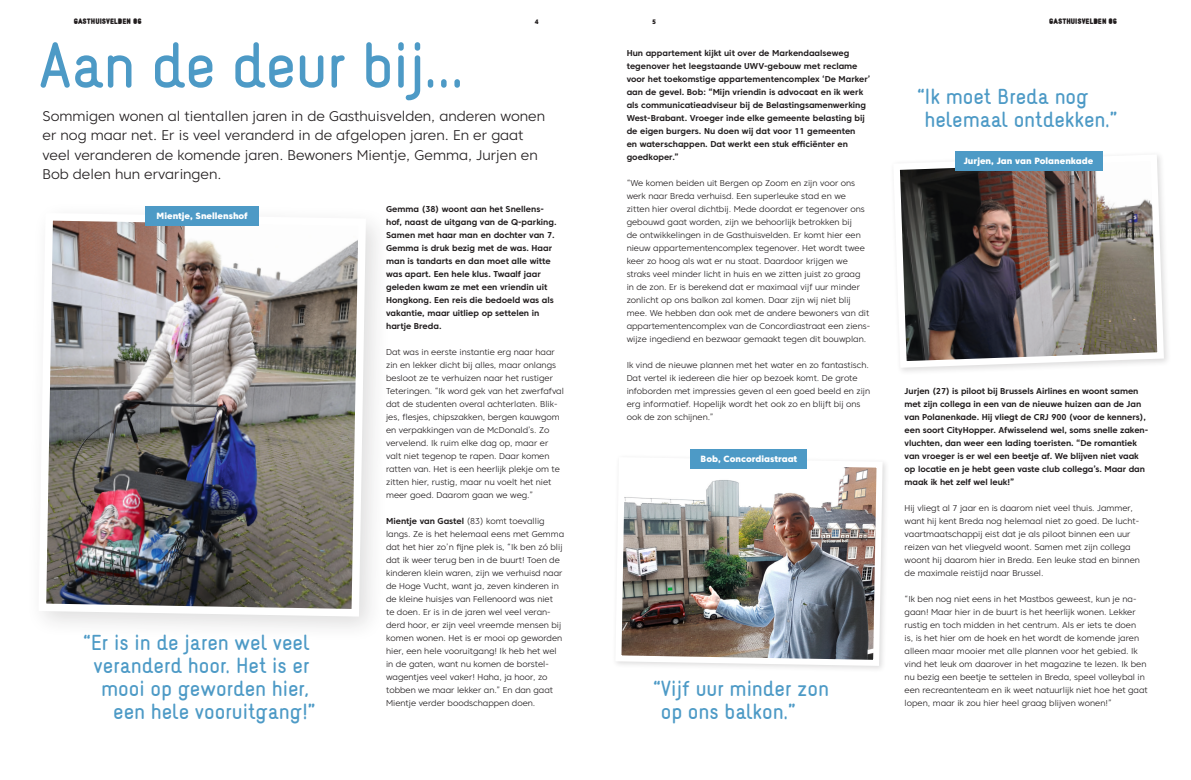
<style>
.page{position:relative;width:1191px;height:780px;background:#fff}
.page>*{position:absolute;margin:0;border:0;box-sizing:border-box;transform-origin:0 0}
.Streamer_zwart_14_19{font:56px "Naiv Bold Text";letter-spacing:-.01em;color:#4d9ac6}
.Streamer_zwart_14_19-2{font:19px/23px "Naiv Bold Text";color:#4d9ac6}
.Streamer_zwart_14_19-3{font:300 14px/19.5px "Core Sans C 35";color:#231f20}
.t1{font:800 9px "Core Sans C 85";color:#fff}
.Tussenkopje_zwart{font:300 8.5px/13px "Core Sans C 35";color:#231f20}
.Tussenkopje_zwart-2{font:700 8.5px/13px "Core Sans C 65";color:#231f20}
.t2{font:900 7px "Naiv";color:#231f20}
.t3{font:800 6.5px "Core Sans C 85";color:#231f20}
.s1{font-family:"Core Sans C 65";font-weight:700}
</style>
<div class="page">
<img style="left:43px;top:220px;width:327px;height:400px">
<div style="left:145px;top:206px;width:114px;height:20px;background:#4d9ac6"></div>
<img style="left:616px;top:454px;width:269px;height:215px">
<div style="left:691px;top:449px;width:116px;height:20px;background:#4d9ac6"></div>
<img style="left:899px;top:151px;width:268px;height:220px">
<div style="left:955px;top:151px;width:147px;height:20px;background:#4d9ac6"></div>
<p class="t2" style="left:74px;top:17px;width:70px">GASTHUISVELDEN 06</p>
<p class="t3" style="left:535px;top:17px;width:5px">4</p>
<p class="t3" style="left:652px;top:17px;width:5px">5</p>
<p class="t2" style="left:1049px;top:17px;width:70px">GASTHUISVELDEN 06</p>
<p class="Streamer_zwart_14_19" style="left:39px;top:29px;width:428px">Aan de deur bij...</p>
<p class="Streamer_zwart_14_19-3" style="left:43px;top:106px;width:504px">Sommigen wonen al tientallen jaren in de Gasthuisvelden, anderen wonen er nog maar net. Er is veel veranderd in de afgelopen jaren. En er gaat veel veranderen de komende jaren. Bewoners Mientje, Gemma, Jurjen en Bob delen hun ervaringen.</p>
<p class="t1" style="left:157px;top:211px;width:93px">Mientje, Snellenshof</p>
<p class="Tussenkopje_zwart-2" style="left:386px;top:202px;width:172px">Gemma (38) woont aan het Snellens&shy;hof, naast de uitgang van de Q-parking.<br>Samen met haar man en dochter van 7.</p>
<p class="Tussenkopje_zwart-2" style="left:386px;top:241px;width:169px">Gemma is druk bezig met de was. Haar man is tandarts en dan moet alle witte was apart. Een hele klus. Twaalf jaar geleden kwam ze met een vriendin uit Hongkong. Een reis die bedoeld was als vakantie, maar uitliep op settelen in hartje Breda.</p>
<p class="Tussenkopje_zwart" style="left:386px;top:345px;width:179px">Dat was in eerste instantie erg naar haar zin en lekker dicht bij alles, maar onlangs besloot ze te verhuizen naar het rustiger Teteringen. “Ik word gek van het zwerfafval dat de studenten overal achterlaten. Blik&shy;jes, flesjes, chipszakken, bergen kauwgom en verpakkingen van de McDonald’s. Zo vervelend. Ik ruim elke dag op, maar er valt niet tegenop te rapen. Daar komen ratten van. Het is een heerlijk plekje om te zitten hier, rustig, maar nu voelt het niet meer goed. Daarom gaan we weg.”</p>
<p class="Tussenkopje_zwart" style="left:386px;top:514px;width:179px"><span class="s1">Mientje van Gastel</span> (83) komt toevallig langs. Ze is het helemaal eens met Gemma dat het hier zo’n fijne plek is, “Ik ben zó blij dat ik weer terug ben in de buurt! Toen de kinderen klein waren, zijn we verhuisd naar de Hoge Vucht, want ja, zeven kinderen in de kleine huisjes van Fellenoord was niet<br>te doen. Er is in de jaren wel veel veran&shy;derd hoor, er zijn veel vreemde mensen bij komen wonen. Het is er mooi op geworden hier, een hele vooruitgang! Ik heb het wel in de gaten, want nu komen de borstel&shy;wagentjes veel vaker! Haha, ja hoor, zo tobben we maar lekker an.” En dan gaat Mientje verder boodschappen doen.</p>
<p class="Streamer_zwart_14_19-2" style="left:84px;top:630px;width:227px;text-align:right">“Er is in de jaren wel veel veranderd hoor. Het is er mooi op geworden hier,</p>
<p class="Streamer_zwart_14_19-2" style="left:113px;top:699px;width:203px">een hele vooruitgang!”</p>
<p class="Tussenkopje_zwart-2" style="left:626px;top:46px;width:232px">Hun appartement kijkt uit over de Markendaalseweg tegenover het leegstaande UWV-gebouw met reclame</p>
<p class="Tussenkopje_zwart-2" style="left:626px;top:72px;width:245px">voor het toekomstige appartementencomplex ‘De Marker’ aan de gevel. Bob: “Mijn vriendin is advocaat en ik werk als communicatieadviseur bij de Belastingsamenwerking West-Brabant. Vroeger inde elke gemeente belasting bij de eigen burgers. Nu doen wij dat voor 11 gemeenten<br>en waterschappen. Dat werkt een stuk efficiënter en goedkoper.”</p>
<p class="Tussenkopje_zwart" style="left:626px;top:176px;width:245px">“We komen beiden uit Bergen op Zoom en zijn voor ons werk naar Breda verhuisd. Een superleuke stad en we zitten hier overal dichtbij. Mede doordat er tegenover ons gebouwd gaat worden, zijn we behoorlijk betrokken bij<br>de ontwikkelingen in de Gasthuisvelden. Er komt hier een nieuw appartementencomplex tegenover. Het wordt twee keer zo hoog als wat er nu staat. Daardoor krijgen we straks veel minder licht in huis en we zitten juist zo graag<br>in de zon. Er is berekend dat er maximaal vijf uur minder zonlicht op ons balkon zal komen. Daar zijn wij niet blij mee. We hebben dan ook met de andere bewoners van dit appartementencomplex van de Concordiastraat een ziens&shy;wijze ingediend en bezwaar gemaakt tegen dit bouwplan.</p>
<p class="Tussenkopje_zwart" style="left:626px;top:358px;width:244px">Ik vind de nieuwe plannen met het water en zo fantastisch.<br>Dat vertel ik iedereen die hier op bezoek komt. De grote</p>
<p class="Tussenkopje_zwart" style="left:626px;top:384px;width:245px">infoborden met impressies geven al een goed beeld en zijn erg informatief. Hopelijk wordt het ook zo en blijft bij ons</p>
<p class="Tussenkopje_zwart" style="left:626px;top:410px;width:88px">ook de zon schijnen.”</p>
<p class="t1" style="left:700px;top:453px;width:98px">Bob, Concordiastraat</p>
<p class="Streamer_zwart_14_19-2" style="left:660px;top:676px;width:170px;text-indent:-7px">“Vijf uur minder zon op ons balkon.”</p>
<p class="Streamer_zwart_14_19-2" style="left:924px;top:85px;width:194px;text-indent:-7px">“Ik moet Breda nog helemaal ontdekken.”</p>
<p class="t1" style="left:963px;top:155px;width:131px">Jurjen, Jan van Polanenkade</p>
<p class="Tussenkopje_zwart-2" style="left:904px;top:384px;width:244px">Jurjen (27) is piloot bij Brussels Airlines en woont samen met zijn collega in een van de nieuwe huizen aan de Jan van Polanenkade. Hij vliegt de CRJ 900 (voor de kenners), een soort CityHopper. Afwisselend wel, soms snelle zaken&shy;vluchten, dan weer een lading toeristen. “De romantiek van vroeger is er wel een beetje af. We blijven niet vaak op locatie en je hebt geen vaste club collega’s. Maar dan maak ik het zelf wel leuk!”</p>
<p class="Tussenkopje_zwart" style="left:904px;top:501px;width:230px">Hij vliegt al 7 jaar en is daarom niet veel thuis. Jammer,</p>
<p class="Tussenkopje_zwart" style="left:904px;top:514px;width:237px">want hij kent Breda nog helemaal niet zo goed. De lucht&shy;vaartmaatschappij eist dat je als piloot binnen een uur reizen van het vliegveld woont. Samen met zijn collega woont hij daarom hier in Breda. Een leuke stad en binnen de maximale reistijd naar Brussel.</p>
<p class="Tussenkopje_zwart" style="left:904px;top:592px;width:245px">“Ik ben nog niet eens in het Mastbos geweest, kun je na&shy;gaan! Maar hier in de buurt is het heerlijk wonen. Lekker rustig en toch midden in het centrum. Als er iets te doen<br>is, is het hier om de hoek en het wordt de komende jaren alleen maar mooier met alle plannen voor het gebied. Ik vind het leuk om daarover in het magazine te lezen. Ik ben nu bezig een beetje te settelen in Breda, speel volleybal in een recreantenteam en ik weet natuurlijk niet hoe het gaat lopen, maar ik zou hier heel graag blijven wonen!”</p>
</div>
